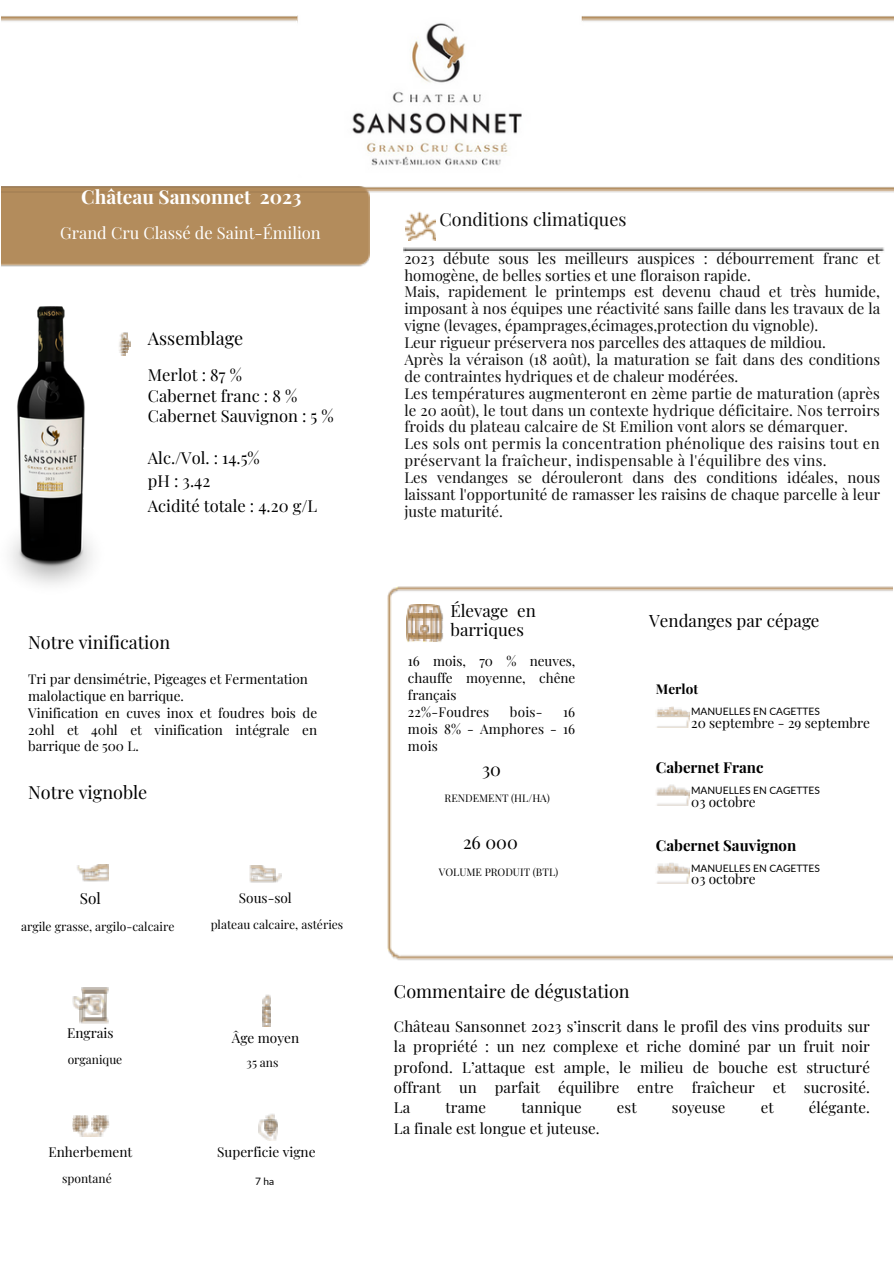
<style>
.page{position:relative;width:894px;height:1264px;background:#fff}
.page>*{position:absolute;margin:0;border:0;box-sizing:border-box;transform-origin:0 0}
.t1{font:700 19.05px "Playfair Display";color:#fff}
.t2{font:18px "Playfair Display";color:#000}
.t3{font:18px "Playfair Display";color:#0d0d0d}
.t4{font:16.95px/19.2px "Playfair Display";color:#000}
.t5{font:16.5px/20.2px "Playfair Display";color:#000}
.t6{font:16.5px "Playfair Display";color:#fff}
.t7{font:15.3px "Playfair Display";color:#000}
.t8{font:15px/16.8px "Playfair Display";color:#0d0d0d}
.t9{font:15px/20.2px "Playfair Display";letter-spacing:.005em;color:#000;text-align:justify}
.t10{font:700 15px "Playfair Display";color:#000}
.t11{font:13.65px "Playfair Display";color:#000}
.t12{font:13.5px/16.8px "Playfair Display";color:#000}
.t13{font:700 13.5px "Playfair Display";color:#000}
.t14{font:12px "Playfair Display";color:#000}
.t15{font:10.5px "Playfair Display";color:#000}
.t16{font:10.2px "Lato";color:#000}
</style>
<div class="page">
<div style="left:1px;top:193px;width:368px;height:73px;background:#b38c5c"></div>
<img style="left:387px;top:586px;width:505px;height:374px">
<img style="left:654px;top:717px;width:35px;height:11px">
<img style="left:654px;top:706px;width:35px;height:11px">
<img style="left:654px;top:795px;width:35px;height:11px">
<img style="left:654px;top:784px;width:33px;height:7px">
<img style="left:654px;top:791px;width:35px;height:4px">
<img style="left:654px;top:873px;width:35px;height:10px">
<img style="left:654px;top:863px;width:35px;height:10px">
<img style="left:404px;top:248px;width:480px;height:3px">
<img style="left:408px;top:237px;width:27px;height:3px">
<svg style="left:405px;top:212px;width:30px;height:25px"></svg>
<img style="left:406px;top:642px;width:38px;height:2px">
<img style="left:406px;top:604px;width:38px;height:38px">
<img style="left:408px;top:612px;width:35px;height:8px">
<img style="left:408px;top:633px;width:35px;height:6px">
<img style="left:429px;top:611px;width:4px;height:30px">
<img style="left:410px;top:608px;width:5px;height:34px">
<img style="left:411px;top:608px;width:4px;height:32px">
<img style="left:433px;top:606px;width:5px;height:35px">
<img style="left:423px;top:604px;width:5px;height:40px">
<svg style="left:415px;top:604px;width:6px;height:9px"></svg>
<img style="left:415px;top:616px;width:5px;height:10px">
<img style="left:415px;top:640px;width:5px;height:4px">
<svg style="left:415px;top:626px;width:14px;height:14px"></svg>
<img style="left:1px;top:16px;width:891px;height:177px">
<img style="left:82px;top:864px;width:26px;height:17px">
<svg style="left:77px;top:865px;width:22px;height:11px"></svg>
<img style="left:82px;top:993px;width:24px;height:24px">
<img style="left:84px;top:993px;width:21px;height:3px">
<img style="left:87px;top:1017px;width:21px;height:6px">
<img style="left:80px;top:1018px;width:7px;height:5px">
<svg style="left:72px;top:996px;width:33px;height:22px"></svg>
<img style="left:81px;top:987px;width:27px;height:6px">
<svg style="left:72px;top:1115px;width:37px;height:21px"></svg>
<img style="left:82px;top:1131px;width:18px;height:4px">
<img style="left:262px;top:1022px;width:8px;height:4px">
<svg style="left:262px;top:994px;width:8px;height:28px"></svg>
<img style="left:277px;top:1121px;width:1px;height:14px">
<svg style="left:265px;top:1113px;width:10px;height:6px"></svg>
<img style="left:258px;top:1119px;width:19px;height:21px">
<img style="left:249px;top:865px;width:26px;height:17px">
<svg style="left:252px;top:868px;width:14px;height:13px"></svg>
<svg style="left:273px;top:873px;width:8px;height:9px"></svg>
<img style="left:10px;top:306px;width:121px;height:279px">
<p class="t1" style="left:81px;top:184px;width:222px">Château Sansonnet 2023</p>
<p class="t6" style="left:60px;top:221px;width:262px">Grand Cru Classé de Saint-Émilion</p>
<p class="t2" style="left:148px;top:326px;width:97px">Assemblage</p>
<p class="t5" style="left:148px;top:364px;width:187px">Merlot : 87 %<br>Cabernet franc : 8 %<br>Cabernet Sauvignon : 5 %</p>
<p class="t5" style="left:148px;top:445px;width:113px;line-height:23.7px">Alc./Vol. : 14.5% pH : 3.42</p>
<h5 class="t5" style="left:148px;top:495px;width:171px">Acidité totale : 4.20 g/L</h5>
<p class="t2" style="left:28px;top:630px;width:143px">Notre vinification</p>
<p class="t12" style="left:28px;top:670px;width:290px">Tri par densimétrie, Pigeages et Fermentation malolactique en barrique.<br>Vinification en cuves inox et foudres bois de 20hl et 40hl et vinification intégrale en barrique de 500 L.</p>
<p class="t2" style="left:28px;top:779px;width:121px">Notre vignoble</p>
<p class="t7" style="left:80px;top:887px;width:23px">Sol</p>
<p class="t14" style="left:21px;top:917px;width:155px">argile grasse, argilo-calcaire</p>
<p class="t11" style="left:239px;top:888px;width:54px">Sous-sol</p>
<p class="t14" style="left:211px;top:916px;width:134px">plateau calcaire, astéries</p>
<p class="t11" style="left:67px;top:1023px;width:48px">Engrais</p>
<h3 class="t11" style="left:232px;top:1027px;width:69px">Âge moyen</h3>
<p class="t14" style="left:68px;top:1050px;width:56px">organique</p>
<p class="t14" style="left:246px;top:1054px;width:33px">35 ans</p>
<p class="t11" style="left:48px;top:1142px;width:85px">Enherbement</p>
<h5 class="t11" style="left:217px;top:1142px;width:100px">Superficie vigne</h5>
<p class="t14" style="left:62px;top:1170px;width:51px">spontané</p>
<p class="t16" style="left:255px;top:1174px;width:21px">7 ha</p>
<p class="t3" style="left:439px;top:206px;width:189px">Conditions climatiques</p>
<p class="t8" style="left:404px;top:249px;width:477px">2023 débute sous les meilleurs auspices : débourrement franc et homogène, de belles sorties et une floraison rapide.<br>Mais, rapidement le printemps est devenu chaud et très humide, imposant à nos équipes une réactivité sans faille dans les travaux de la vigne (levages, épamprages,écimages,protection du vignoble).<br>Leur rigueur préservera nos parcelles des attaques de mildiou.<br>Après la véraison (18 août), la maturation se fait dans des conditions de contraintes hydriques et de chaleur modérées.<br>Les températures augmenteront en 2ème partie de maturation (après le 20 août), le tout dans un contexte hydrique déficitaire. Nos terroirs froids du plateau calcaire de St Emilion vont alors se démarquer.<br>Les sols ont permis la concentration phénolique des raisins tout en préservant la fraîcheur, indispensable à l'équilibre des vins.<br>Les vendanges se dérouleront dans des conditions idéales, nous laissant l'opportunité de ramasser les raisins de chaque parcelle à leur</p>
<h3 class="t8" style="left:404px;top:502px;width:100px">juste maturité.</h3>
<p class="t4" style="left:450px;top:600px;width:87px">Élevage en barriques</p>
<p class="t4" style="left:649px;top:610px;width:172px">Vendanges par cépage</p>
<p class="t12" style="left:408px;top:652px;width:169px">16 mois, 70 % neuves, chauffe moyenne, chêne français<br>22%-Foudres</p>
<p class="t12" style="left:509px;top:703px;width:34px">bois-</p>
<p class="t12" style="left:408px;top:703px;width:169px;text-align:justify;text-indent:155px">16 mois 8% - Amphores - 16 mois</p>
<p class="t13" style="left:655px;top:679px;width:44px">Merlot</p>
<p class="t16" style="left:691px;top:705px;width:130px">MANUELLES EN CAGETTES</p>
<h2 class="t11" style="left:691px;top:713px;width:180px">20 septembre - 29 septembre</h2>
<p class="t2" style="left:482px;top:756px;width:20px">30</p>
<p class="t10" style="left:655px;top:757px;width:109px">Cabernet Franc</p>
<h4 class="t15" style="left:444px;top:791px;width:107px">RENDEMENT (HL/HA)</h4>
<p class="t16" style="left:691px;top:784px;width:130px">MANUELLES EN CAGETTES</p>
<p class="t11" style="left:691px;top:791px;width:66px">03 octobre</p>
<p class="t2" style="left:463px;top:829px;width:56px">26 000</p>
<p class="t10" style="left:655px;top:834px;width:142px">Cabernet Sauvignon</p>
<p class="t15" style="left:438px;top:864px;width:121px">VOLUME PRODUIT (BTL)</p>
<p class="t16" style="left:691px;top:861px;width:130px">MANUELLES EN CAGETTES</p>
<p class="t11" style="left:691px;top:869px;width:66px">03 octobre</p>
<p class="t2" style="left:394px;top:978px;width:237px">Commentaire de dégustation</p>
<p class="t9" style="left:394px;top:1015px;width:477px">Château Sansonnet 2023 s’inscrit dans le profil des vins produits sur la propriété : un nez complexe et riche dominé par un fruit noir profond. L’attaque est ample, le milieu de bouche est structuré offrant un parfait équilibre entre fraîcheur et sucrosité.<br>La</p>
<p class="t9" style="left:445px;top:1096px;width:42px">trame</p>
<p class="t9" style="left:521px;top:1096px;width:62px">tannique</p>
<p class="t9" style="left:616px;top:1096px;width:21px">est</p>
<p class="t9" style="left:671px;top:1096px;width:55px">soyeuse</p>
<p class="t9" style="left:760px;top:1096px;width:14px">et</p>
<p class="t9" style="left:808px;top:1096px;width:63px">élégante.</p>
<p class="t9" style="left:394px;top:1117px;width:207px">La finale est longue et juteuse.</p>
</div>
